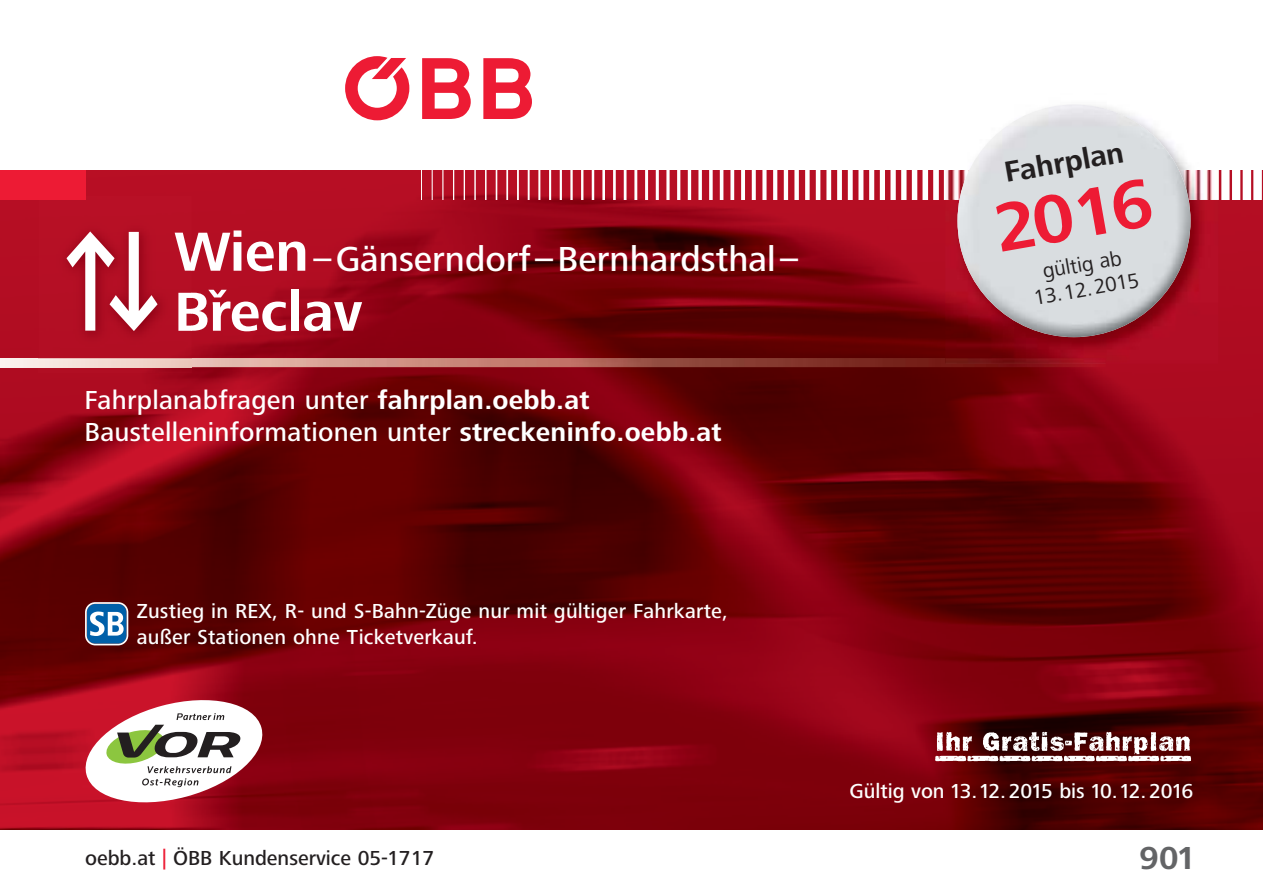
<style>
.page{position:relative;width:1263px;height:893px;background:#fff}
.page>*{position:absolute;margin:0;border:0;box-sizing:border-box;transform-origin:0 0}
.t1{font:114.6px "KB Symb";color:#fff}
.t2{font:700 70.8px "Frutiger Next LT";color:#ed1b34}
.t3{font:700 57px "Frutiger Next LT";color:#fff}
.t4{font:500 36px "Frutiger Next LT";color:#fff}
.t5{font:700 33px "Frutiger Next Pro";color:#636466}
.t6{font:700 30px "Frutiger Next LT";color:#231f20}
.t7{font:500 27px/32.4px "Frutiger Next LT";letter-spacing:.01em;color:#fff}
.t8{font:21.6px "Frutiger Next LT";color:#231f20}
.t9{font:500 21px/25.2px "Frutiger Next Pro";letter-spacing:.01em;color:#fff}
.t10{font:500 21px "Frutiger Next LT";color:#231f20}
.s1{font-weight:700;font-size:57px}
.s2{font-weight:700}
.s3{color:#ed1b34}
</style>
<div class="page">
<img style="left:0;top:170px;width:1263px;height:659px">
<div style="left:0;top:170px;width:85px;height:30px;background:#ed1b34"></div>
<svg style="left:483px;top:58px;width:49px;height:61px"></svg>
<svg style="left:422px;top:58px;width:49px;height:61px"></svg>
<svg style="left:345px;top:56px;width:64px;height:64px"></svg>
<hr style="left:421px;top:170px;width:1px;height:30px;background:#fff">
<hr style="left:432px;top:170px;width:1px;height:30px;background:#fff">
<hr style="left:442px;top:170px;width:1px;height:30px;background:#fff">
<hr style="left:453px;top:170px;width:1px;height:30px;background:#fff">
<hr style="left:464px;top:170px;width:1px;height:30px;background:#fff">
<hr style="left:474px;top:170px;width:2px;height:30px;background:#fff">
<hr style="left:485px;top:170px;width:1px;height:30px;background:#fff">
<hr style="left:496px;top:170px;width:1px;height:30px;background:#fff">
<hr style="left:506px;top:170px;width:2px;height:30px;background:#fff">
<hr style="left:517px;top:170px;width:2px;height:30px;background:#fff">
<hr style="left:528px;top:170px;width:2px;height:30px;background:#fff">
<hr style="left:538px;top:170px;width:2px;height:30px;background:#fff">
<hr style="left:549px;top:170px;width:2px;height:30px;background:#fff">
<hr style="left:560px;top:170px;width:2px;height:30px;background:#fff">
<hr style="left:570px;top:170px;width:3px;height:30px;background:#fff">
<hr style="left:581px;top:170px;width:2px;height:30px;background:#fff">
<hr style="left:592px;top:170px;width:2px;height:30px;background:#fff">
<hr style="left:602px;top:170px;width:3px;height:30px;background:#fff">
<hr style="left:613px;top:170px;width:3px;height:30px;background:#fff">
<hr style="left:624px;top:170px;width:2px;height:30px;background:#fff">
<hr style="left:634px;top:170px;width:3px;height:30px;background:#fff">
<hr style="left:645px;top:170px;width:3px;height:30px;background:#fff">
<hr style="left:656px;top:170px;width:3px;height:30px;background:#fff">
<svg style="left:666px;top:170px;width:4px;height:30px"></svg>
<hr style="left:677px;top:170px;width:3px;height:30px;background:#fff">
<hr style="left:688px;top:170px;width:3px;height:30px;background:#fff">
<svg style="left:698px;top:170px;width:4px;height:30px"></svg>
<svg style="left:709px;top:170px;width:4px;height:30px"></svg>
<hr style="left:720px;top:170px;width:3px;height:30px;background:#fff">
<svg style="left:730px;top:170px;width:4px;height:30px"></svg>
<svg style="left:741px;top:170px;width:4px;height:30px"></svg>
<svg style="left:752px;top:170px;width:4px;height:30px"></svg>
<svg style="left:762px;top:170px;width:4px;height:30px"></svg>
<svg style="left:773px;top:170px;width:4px;height:30px"></svg>
<hr style="left:784px;top:170px;width:4px;height:30px;background:#fff">
<div style="left:794px;top:170px;width:5px;height:30px;background:#fff"></div>
<div style="left:805px;top:170px;width:5px;height:30px;background:#fff"></div>
<hr style="left:816px;top:170px;width:4px;height:30px;background:#fff">
<div style="left:826px;top:170px;width:5px;height:30px;background:#fff"></div>
<div style="left:837px;top:170px;width:5px;height:30px;background:#fff"></div>
<div style="left:848px;top:170px;width:5px;height:30px;background:#fff"></div>
<div style="left:858px;top:170px;width:5px;height:30px;background:#fff"></div>
<div style="left:869px;top:170px;width:5px;height:30px;background:#fff"></div>
<div style="left:880px;top:170px;width:5px;height:30px;background:#fff"></div>
<div style="left:890px;top:170px;width:6px;height:30px;background:#fff"></div>
<div style="left:901px;top:170px;width:5px;height:30px;background:#fff"></div>
<div style="left:912px;top:170px;width:5px;height:30px;background:#fff"></div>
<div style="left:922px;top:170px;width:6px;height:30px;background:#fff"></div>
<div style="left:933px;top:170px;width:6px;height:30px;background:#fff"></div>
<div style="left:944px;top:170px;width:5px;height:30px;background:#fff"></div>
<div style="left:1211px;top:170px;width:8px;height:30px;background:#f4dcdd"></div>
<div style="left:1221px;top:170px;width:8px;height:30px;background:#fff"></div>
<div style="left:1232px;top:170px;width:8px;height:30px;background:#fff"></div>
<div style="left:1243px;top:170px;width:8px;height:30px;background:#fff"></div>
<div style="left:1253px;top:170px;width:9px;height:30px;background:#fff"></div>
<hr style="left:1262px;top:170px;width:1px;height:30px;background:#fff">
<svg style="left:87px;top:604px;width:40px;height:40px"></svg>
<div style="left:85px;top:602px;width:43px;height:43px;border:3px solid #fff;border-radius:10px"></div>
<svg style="left:86px;top:700px;width:176px;height:102px"></svg>
<img style="left:928px;top:725px;width:270px;height:45px">
<img style="left:945px;top:105px;width:273px;height:259px">
<img style="left:957px;top:104px;width:233px;height:233px;border-radius:50%">
<img style="left:39px;top:367px;width:153px;height:6px">
<img style="left:39px;top:196px;width:153px;height:162px">
<img style="left:175px;top:230px;width:17px;height:41px">
<img style="left:178px;top:293px;width:14px;height:38px">
<img style="left:39px;top:196px;width:46px;height:4px">
<img style="left:0;top:358px;width:1106px;height:9px">
<img style="left:945px;top:358px;width:161px;height:6px">
<h1 class="t1" style="left:120px;top:346px;width:63px;rotate:-180deg">:</h1>
<h1 class="t1" style="left:105px;top:217px;width:63px">:</h1>
<h3 class="t4" style="left:174px;top:245px;width:625px"><span class="s1">Wien</span>– Gänserndorf – Bernhardsthal –</h3>
<h3 class="t3" style="left:174px;top:290px;width:190px">Bˇreclav</h3>
<p class="t7" style="left:84px;top:386px;width:639px">Fahrplanabfragen unter <span class="s2">fahrplan.oebb.at<br></span>Baustelleninformationen unter <span class="s2">streckeninfo.oebb.at</span></p>
<h3 class="t6" style="left:1003px;top:161px;width:122px;rotate:-10deg">Fahrplan</h3>
<h2 class="t2" style="left:990px;top:202px;width:160px;rotate:-10deg">2016</h2>
<p class="t8" style="left:1041px;top:263px;width:81px;rotate:-10deg">gültig ab</p>
<p class="t8" style="left:1032px;top:289px;width:108px;rotate:-10deg">13. 12. 2015</p>
<p class="t9" style="left:137px;top:601px;width:593px">Zustieg in REX, R- und S-Bahn-Züge nur mit gültiger Fahrkarte, außer Stationen ohne Ticketverkauf.</p>
<p class="t10" style="left:85px;top:850px;width:351px">oebb.at <span class="s3">|</span> ÖBB Kundenservice 05-1717</p>
<p class="t9" style="left:849px;top:780px;width:345px">Gültig von 13. 12. 2015 bis 10. 12. 2016</p>
<h3 class="t5" style="left:1139px;top:838px;width:55px">901</h3>
</div>
